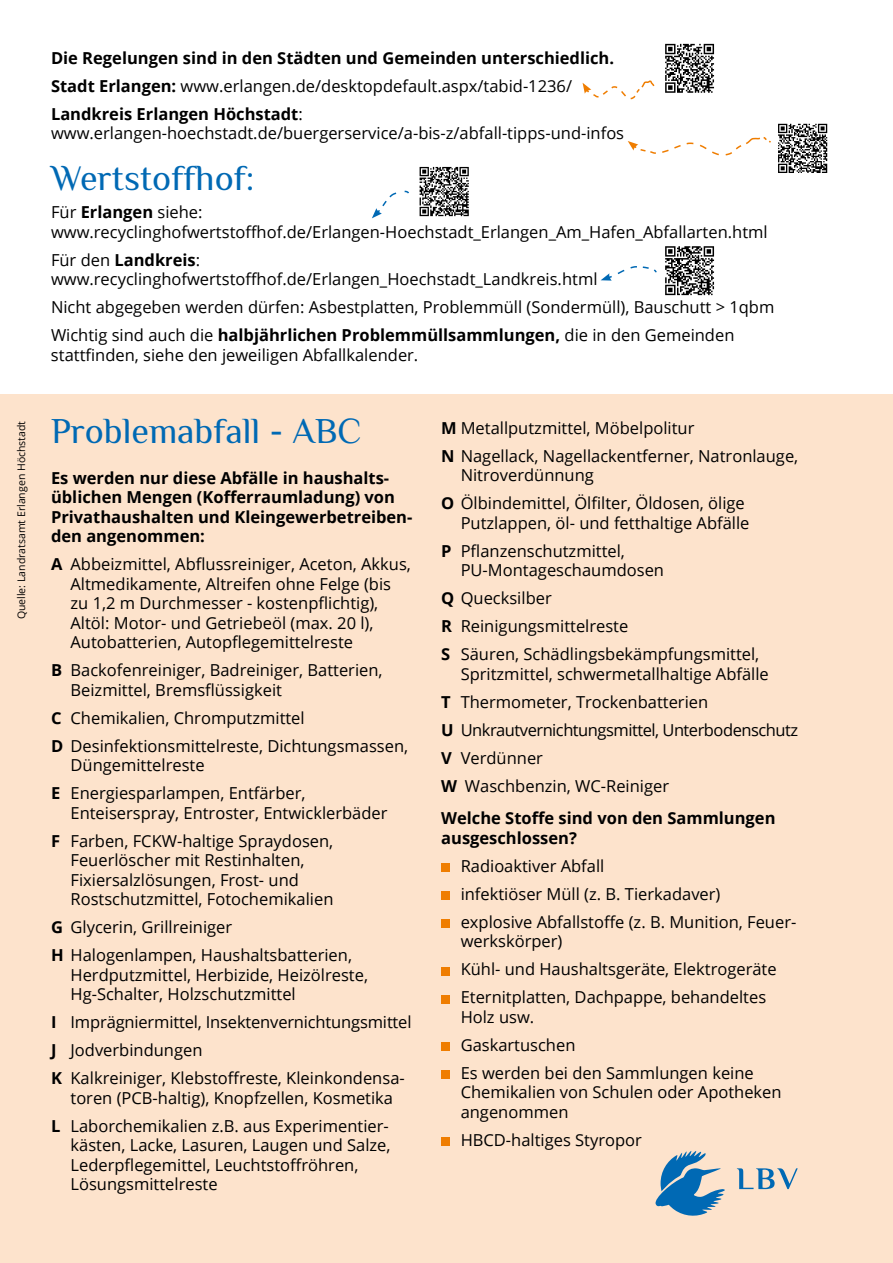
<style>
.page{position:relative;width:893px;height:1263px;background:#fff}
.page>*{position:absolute;margin:0;border:0;box-sizing:border-box;transform-origin:0 0}
.t1{font:36px "Philosopher";color:#0069b4}
.t2{font:16.5px/28px "Open Sans";color:#000}
.t3{font:700 16.5px/19.5px "Open Sans";color:#000}
.t4{font:10.5px "Open Sans";color:#000}
.s1{font-weight:400}
.s2{font-weight:700}
</style>
<div class="page">
<div style="left:0;top:394px;width:893px;height:869px;background:#fde3cc"></div>
<div style="left:441px;top:863px;width:9px;height:9px;background:#ef7d00"></div>
<div style="left:441px;top:891px;width:9px;height:9px;background:#ef7d00"></div>
<div style="left:441px;top:919px;width:9px;height:9px;background:#ef7d00"></div>
<div style="left:441px;top:967px;width:9px;height:8px;background:#ef7d00"></div>
<div style="left:441px;top:995px;width:9px;height:8px;background:#ef7d00"></div>
<div style="left:441px;top:1042px;width:9px;height:9px;background:#ef7d00"></div>
<div style="left:441px;top:1070px;width:9px;height:9px;background:#ef7d00"></div>
<div style="left:441px;top:1137px;width:9px;height:9px;background:#ef7d00"></div>
<svg style="left:737px;top:1168px;width:61px;height:21px"></svg>
<svg style="left:655px;top:1151px;width:70px;height:65px"></svg>
<svg style="left:778px;top:123px;width:50px;height:50px"></svg>
<svg style="left:778px;top:124px;width:49px;height:49px"></svg>
<svg style="left:665px;top:43px;width:50px;height:45px"></svg>
<svg style="left:665px;top:44px;width:49px;height:49px"></svg>
<svg style="left:665px;top:247px;width:50px;height:49px"></svg>
<svg style="left:665px;top:246px;width:49px;height:49px"></svg>
<svg style="left:419px;top:166px;width:50px;height:51px"></svg>
<svg style="left:420px;top:167px;width:49px;height:49px"></svg>
<svg style="left:372px;top:190px;width:37px;height:28px"></svg>
<svg style="left:601px;top:266px;width:56px;height:15px"></svg>
<svg style="left:583px;top:80px;width:72px;height:20px"></svg>
<svg style="left:628px;top:137px;width:143px;height:19px"></svg>
<p class="t4" style="left:14px;top:619px;width:200px;rotate:-90deg">Quelle: Landratsamt Erlangen Höchstadt</p>
<p class="t3" style="left:51px;top:43px;width:565px;line-height:28px">Die Regelungen sind in den Städten und Gemeinden unterschiedlich.<br>Stadt Erlangen: <span class="s1">www.erlangen.de/desktopdefault.aspx/tabid-1236/<br></span>Landkreis Erlangen Höchstadt<span class="s1">:</span></p>
<p class="t2" style="left:51px;top:119px;width:575px">www.erlangen-hoechstadt.de/buergerservice/a-bis-z/abfall-tipps-und-infos</p>
<h1 class="t1" style="left:51px;top:155px;width:205px">Wertstoffhof:</h1>
<p class="t2" style="left:51px;top:202px;width:718px;line-height:19.5px">Für <span class="s2">Erlangen</span> siehe: www.recyclinghofwertstoffhof.de/Erlangen-Hoechstadt_Erlangen_Am_Hafen_Abfallarten.html</p>
<p class="t2" style="left:51px;top:250px;width:548px;line-height:19.5px">Für den <span class="s2">Landkreis</span>: www.recyclinghofwertstoffhof.de/Erlangen_Hoechstadt_Landkreis.html</p>
<p class="t2" style="left:51px;top:293px;width:725px">Nicht abgegeben werden dürfen: Asbestplatten, Problemmüll (Sondermüll), Bauschutt &gt; 1qbm<br>Wichtig sind auch die <span class="s2">halbjährlichen Problemmüllsammlungen,</span> die in den Gemeinden</p>
<p class="t2" style="left:51px;top:340px;width:369px">stattfinden, siehe den jeweiligen Abfallkalender.</p>
<h1 class="t1" style="left:51px;top:408px;width:312px">Problemabfall - ABC</h1>
<p class="t3" style="left:51px;top:467px;width:363px">Es werden nur diese Abfälle in haushalts&shy;üblichen Mengen (Kofferraumladung) von Privathaushalten und Kleingewerbetreiben&shy;den angenommen:</p>
<p class="t2" style="left:71px;top:554px;width:342px;line-height:19.5px;text-indent:-20px"><span class="s2">A</span> Abbeizmittel, Abflussreiniger, Aceton, Akkus, Altmedikamente, Altreifen ohne Felge (bis zu 1,2 m Durchmesser - kostenpflichtig), Altöl: Motor- und Getriebeöl (max. 20 l), Autobatterien, Autopflegemittelreste</p>
<p class="t2" style="left:71px;top:660px;width:314px;line-height:19.5px;text-indent:-20px"><span class="s2">B</span> Backofenreiniger, Badreiniger, Batterien,<br>Beizmittel, Bremsflüssigkeit</p>
<p class="t2" style="left:51px;top:703px;width:359px"><span class="s2">C</span> Chemikalien, Chromputzmittel<br><span class="s2">D</span> Desinfektionsmittelreste, Dichtungsmassen,</p>
<p class="t2" style="left:51px;top:751px;width:256px;text-indent:20px">Düngemittelreste<br><span class="s2">E</span> Energiesparlampen, Entfärber,</p>
<p class="t2" style="left:51px;top:798px;width:338px;text-indent:20px">Enteiserspray, Entroster, Entwicklerbäder<br><span class="s2">F</span> Farben, FCKW-haltige Spraydosen,</p>
<p class="t2" style="left:71px;top:850px;width:264px;line-height:19.5px">Feuerlöscher mit Restinhalten,<br>Fixiersalzlösungen, Frost- und<br>Rostschutzmittel, Fotochemikalien</p>
<p class="t2" style="left:51px;top:913px;width:303px"><span class="s2">G</span> Glycerin, Grillreiniger<br><span class="s2">H</span> Halogenlampen, Haushaltsbatterien,</p>
<p class="t2" style="left:71px;top:964px;width:299px;line-height:19.5px">Herdputzmittel, Herbizide, Heizölreste,<br>Hg-Schalter, Holzschutzmittel</p>
<p class="t2" style="left:51px;top:1008px;width:362px"><span class="s2">I</span> Imprägniermittel, Insektenvernichtungsmittel<br><span class="s2">J</span> Jodverbindungen<br><span class="s2">K</span> Kalkreiniger, Klebstoffreste, Kleinkondensa-</p>
<p class="t2" style="left:51px;top:1083px;width:344px;text-align:right">toren (PCB-haltig), Knopfzellen, Kosmetika<br><span class="s2">L</span> Laborchemikalien z.B. aus Experimentier-</p>
<p class="t2" style="left:71px;top:1135px;width:321px;line-height:19.5px">kästen, Lacke, Lasuren, Laugen und Salze,<br>Lederpflegemittel, Leuchtstoffröhren,<br>Lösungsmittelreste</p>
<p class="t2" style="left:441px;top:413px;width:359px"><span class="s2">M</span> Metallputzmittel, Möbelpolitur<br><span class="s2">N</span> Nagellack, Nagellackentferner, Natronlauge,</p>
<p class="t2" style="left:441px;top:461px;width:305px;text-indent:20px">Nitroverdünnung<br><span class="s2">O</span> Ölbindemittel, Ölfilter, Öldosen, ölige</p>
<p class="t2" style="left:441px;top:508px;width:310px;text-indent:20px">Putzlappen, öl- und fetthaltige Abfälle<br><span class="s2">P</span> Pflanzenschutzmittel,</p>
<p class="t2" style="left:441px;top:556px;width:320px;text-indent:20px">PU-Montageschaumdosen<br><span class="s2">Q</span> Quecksilber<br><span class="s2">R</span> Reinigungsmittelreste<br><span class="s2">S</span> Säuren, Schädlingsbekämpfungsmittel,</p>
<p class="t2" style="left:441px;top:659px;width:358px;text-indent:20px">Spritzmittel, schwermetallhaltige Abfälle<br><span class="s2">T</span> Thermometer, Trockenbatterien<br><span class="s2">U</span> Unkrautvernichtungsmittel, Unterbodenschutz <span class="s2">V</span> Verdünner<br><span class="s2">W</span> Waschbenzin, WC-Reiniger</p>
<p class="t3" style="left:441px;top:808px;width:336px">Welche Stoffe sind von den Sammlungen ausgeschlossen?</p>
<p class="t2" style="left:461px;top:851px;width:337px">Radioaktiver Abfall<br>infektiöser Müll (z. B. Tierkadaver) explosive Abfallstoffe (z. B. Munition, Feuer-</p>
<p class="t2" style="left:461px;top:927px;width:318px">werkskörper)<br>Kühl- und Haushaltsgeräte, Elektrogeräte<br>Eternitplatten, Dachpappe, behandeltes</p>
<p class="t2" style="left:461px;top:1002px;width:295px">Holz usw.<br>Gaskartuschen<br>Es werden bei den Sammlungen keine</p>
<p class="t2" style="left:461px;top:1082px;width:323px;line-height:19.5px">Chemikalien von Schulen oder Apotheken angenommen</p>
<p class="t2" style="left:461px;top:1125px;width:183px">HBCD-haltiges Styropor</p>
</div>
